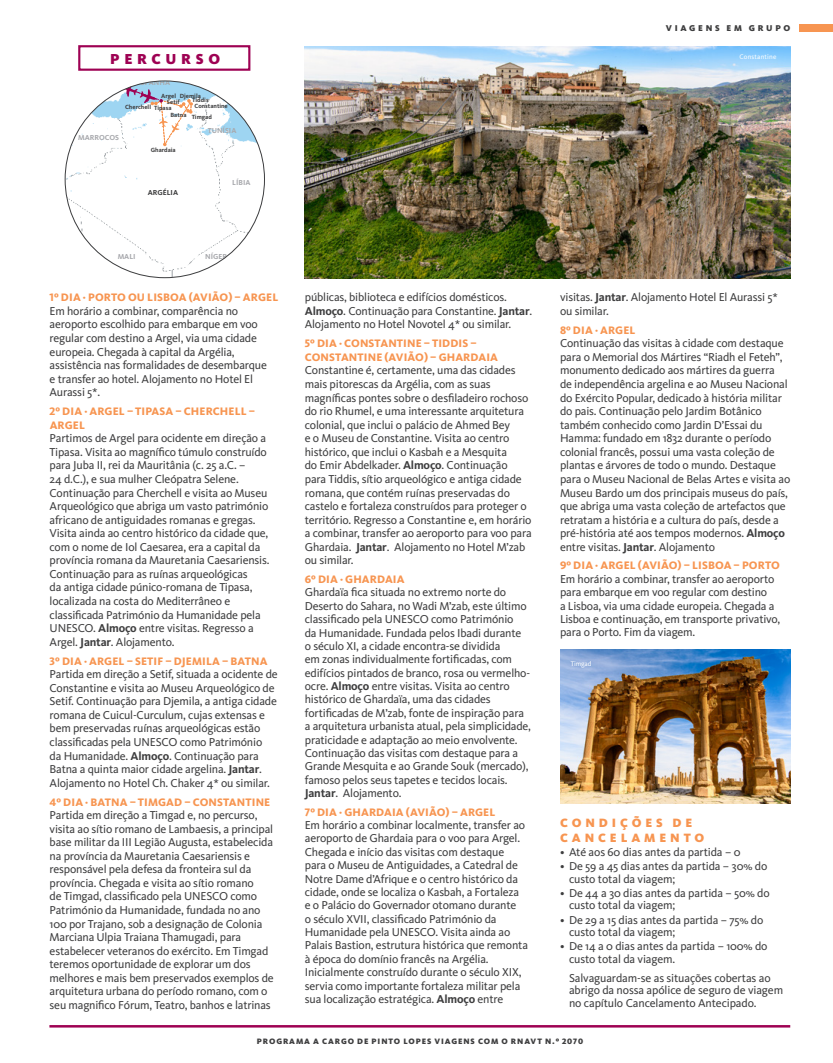
<style>
.page{position:relative;width:833px;height:1063px;background:#fff}
.page>*{position:absolute;margin:0;border:0;box-sizing:border-box;transform-origin:0 0}
.Percurso_Titulo{font:900 15px "Kievit OT";letter-spacing:.31em;color:#9e0153}
.Bullets_Titulo{font:900 12.5px/15px "Kievit OT";letter-spacing:.31em;color:#f79551}
.Programa_Texto{font:11.88px/13.5px "Kievit OT";letter-spacing:-.015em;color:#3e3e3f}
.Programa_Dias{font:800 11.25px/13.5px "Kievit OT";letter-spacing:.01em;color:#f79551}
.t1{font:900 8.75px "Kievit OT";letter-spacing:.31em;color:#3e3e3f}
.t2{font:900 8.12px "Kievit OT";letter-spacing:.11em;color:#3e3e3f}
.t3{font:700 7.5px "Kievit OT";color:#a8a9ad}
.t4{font:700 7.5px "Kievit OT";color:#3e3e3f}
.Legenda{font:6.88px "Kievit OT";letter-spacing:.025em;color:#fff}
.Programa_Texto-2{font:6.88px "Kievit OT";letter-spacing:-.015em;color:#fff}
.t5{font:700 6.25px/10.1px "Kievit OT";color:#3e3e3f}
.s1{font-weight:700}
</style>
<div class="page">
<div style="left:800px;top:25px;width:33px;height:7px;background:#f79551"></div>
<hr style="left:49px;top:1025px;width:741px;height:3px;background:#9e0153">
<div style="left:78px;top:45px;width:172px;height:26px;background:#fff;border:2px solid #9e0153"></div>
<img style="left:65px;top:84px;width:199px;height:194px">
<svg style="left:65px;top:81px;width:128px;height:65px"></svg>
<img style="left:305px;top:46px;width:485px;height:233px">
<img style="left:560px;top:649px;width:230px;height:154px">
<p class="Percurso_Titulo" style="left:110px;top:50px;width:111px">PERCURSO</p>
<p class="t3" style="left:137px;top:78px;width:35px">ESPANHA</p>
<p class="t5" style="left:194px;top:91px;width:35px;text-indent:-15px">Djemila<br>Constantine</p>
<p class="t5" style="left:161px;top:91px;width:16px">Argel</p>
<p class="t5" style="left:167px;top:96px;width:15px">Setif</p>
<p class="t5" style="left:192px;top:95px;width:18px">Tiddis</p>
<p class="t5" style="left:170px;top:109px;width:17px">Batna</p>
<p class="t5" style="left:125px;top:102px;width:27px">Cherchell</p>
<p class="t5" style="left:154px;top:103px;width:19px">Tipasa</p>
<p class="t5" style="left:192px;top:112px;width:22px">Timgad</p>
<p class="t3" style="left:78px;top:133px;width:42px">MARROCOS</p>
<p class="t5" style="left:151px;top:145px;width:26px">Ghardaia</p>
<p class="t4" style="left:148px;top:188px;width:32px">ARGÉLIA</p>
<p class="t3" style="left:118px;top:252px;width:20px">MALI</p>
<p class="t3" style="left:208px;top:126px;width:30px">TUNÍSIA</p>
<p class="t3" style="left:232px;top:178px;width:20px">LÍBIA</p>
<p class="t3" style="left:205px;top:252px;width:23px">NÍGER</p>
<p class="Programa_Dias" style="left:50px;top:291px;width:230px">1º DIA · PORTO OU LISBOA (AVIÃO) – ARGEL</p>
<p class="Programa_Texto" style="left:50px;top:304px;width:219px">Em horário a combinar, comparência no aeroporto escolhido para embarque em voo regular com destino a Argel, via uma cidade europeia. Chegada à capital da Argélia, assistência nas formalidades de desembarque e transfer ao hotel. Alojamento no Hotel El Aurassi 5*.</p>
<p class="Programa_Dias" style="left:50px;top:405px;width:207px">2º DIA · ARGEL – TIPASA – CHERCHELL –<br>ARGEL</p>
<p class="Programa_Texto" style="left:50px;top:431px;width:221px">Partimos de Argel para ocidente em direção a Tipasa. Visita ao magnífico túmulo construído para Juba II, rei da Mauritânia (c. 25 a.C. –<br>24 d.C.), e sua mulher Cleópatra Selene.<br>Continuação para Cherchell e visita ao Museu Arqueológico que abriga um vasto património africano de antiguidades romanas e gregas.<br>Visita ainda ao centro histórico da cidade que, com o nome de Iol Caesarea, era a capital da província romana da Mauretania Caesariensis.<br>Continuação para as ruínas arqueológicas<br>da antiga cidade púnico-romana de Tipasa, localizada na costa do Mediterrâneo e classificada Património da Humanidade pela UNESCO. <span class="s1">Almoço</span> entre visitas. Regresso a Argel. <span class="s1">Jantar</span>. Alojamento.</p>
<p class="Programa_Dias" style="left:50px;top:654px;width:220px">3º DIA · ARGEL – SETIF – DJEMILA – BATNA</p>
<p class="Programa_Texto" style="left:50px;top:667px;width:229px">Partida em direção a Setif, situada a ocidente de Constantine e visita ao Museu Arqueológico de Setif. Continuação para Djemila, a antiga cidade romana de Cuicul-Curculum, cujas extensas e bem preservadas ruínas arqueológicas estão classificadas pela UNESCO como Património<br>da Humanidade. <span class="s1">Almoço</span>. Continuação para Batna a quinta maior cidade argelina. <span class="s1">Jantar</span>.<br>Alojamento no Hotel Ch. Chaker 4* ou similar.</p>
<p class="Programa_Dias" style="left:50px;top:795px;width:222px">4º DIA · BATNA – TIMGAD – CONSTANTINE</p>
<p class="Programa_Texto" style="left:50px;top:808px;width:226px">Partida em direção a Timgad e, no percurso, visita ao sítio romano de Lambaesis, a principal base militar da III Legião Augusta, estabelecida na província da Mauretania Caesariensis e responsável pela defesa da fronteira sul da província. Chegada e visita ao sítio romano<br>de Timgad, classificado pela UNESCO como Património da Humanidade, fundada no ano 100 por Trajano, sob a designação de Colonia Marciana Ulpia Traiana Thamugadi, para estabelecer veteranos do exército. Em Timgad teremos oportunidade de explorar um dos melhores e mais bem preservados exemplos de arquitetura urbana do período romano, com o seu magnifico Fórum, Teatro, banhos e latrinas</p>
<p class="Programa_Texto" style="left:305px;top:291px;width:229px">públicas, biblioteca e edifícios domésticos.<br><span class="s1">Almoço</span>. Continuação para Constantine. <span class="s1">Jantar</span>.<br>Alojamento no Hotel Novotel 4* ou similar.</p>
<p class="Programa_Dias" style="left:305px;top:337px;width:195px">5º DIA · CONSTANTINE – TIDDIS –<br>CONSTANTINE (AVIÃO) – GHARDAIA</p>
<p class="Programa_Texto" style="left:305px;top:364px;width:228px">Constantine é, certamente, uma das cidades mais pitorescas da Argélia, com as suas magníficas pontes sobre o desfiladeiro rochoso do rio Rhumel, e uma interessante arquitetura colonial, que inclui o palácio de Ahmed Bey<br>e o Museu de Constantine. Visita ao centro histórico, que inclui o Kasbah e a Mesquita<br>do Emir Abdelkader. <span class="s1">Almoço</span>. Continuação para Tiddis, sítio arqueológico e antiga cidade romana, que contém ruínas preservadas do castelo e fortaleza construídos para proteger o território. Regresso a Constantine e, em horário a combinar, transfer ao aeroporto para voo para Ghardaia. <span class="s1">Jantar</span>. Alojamento no Hotel M’zab ou similar.</p>
<p class="Programa_Dias" style="left:305px;top:572px;width:101px">6º DIA · GHARDAIA</p>
<p class="Programa_Texto" style="left:305px;top:586px;width:228px">Ghardaïa fica situada no extremo norte do Deserto do Sahara, no Wadi M’zab, este último classificado pela UNESCO como Património<br>da Humanidade. Fundada pelos Ibadi durante<br>o século XI, a cidade encontra-se dividida<br>em zonas individualmente fortificadas, com edifícios pintados de branco, rosa ou vermelho&shy;ocre. <span class="s1">Almoço</span> entre visitas. Visita ao centro histórico de Ghardaïa, uma das cidades fortificadas de M’zab, fonte de inspiração para a arquitetura urbanista atual, pela simplicidade, praticidade e adaptação ao meio envolvente.<br>Continuação das visitas com destaque para a Grande Mesquita e ao Grande Souk (mercado), famoso pelos seus tapetes e tecidos locais.<br><span class="s1">Jantar</span>. Alojamento.</p>
<p class="Programa_Dias" style="left:305px;top:805px;width:192px">7º DIA · GHARDAIA (AVIÃO) – ARGEL</p>
<p class="Programa_Texto" style="left:305px;top:818px;width:225px">Em horário a combinar localmente, transfer ao aeroporto de Ghardaia para o voo para Argel.<br>Chegada e início das visitas com destaque para o Museu de Antiguidades, a Catedral de Notre Dame d’Afrique e o centro histórico da cidade, onde se localiza o Kasbah, a Fortaleza e o Palácio do Governador otomano durante<br>o século XVII, classificado Património da Humanidade pela UNESCO. Visita ainda ao Palais Bastion, estrutura histórica que remonta à época do domínio francês na Argélia.<br>Inicialmente construído durante o século XIX, servia como importante fortaleza militar pela sua localização estratégica. <span class="s1">Almoço</span> entre</p>
<p class="t1" style="left:666px;top:23px;width:126px">VIAGENS EM GRUPO</p>
<p class="Legenda" style="left:739px;top:53px;width:38px">Constantine</p>
<p class="Programa_Texto" style="left:560px;top:291px;width:219px">visitas. <span class="s1">Jantar</span>. Alojamento Hotel El Aurassi 5* ou similar.</p>
<p class="Programa_Dias" style="left:560px;top:323px;width:77px">8º DIA · ARGEL</p>
<p class="Programa_Texto" style="left:560px;top:337px;width:232px">Continuação das visitas à cidade com destaque para o Memorial dos Mártires “Riadh el Feteh”, monumento dedicado aos mártires da guerra<br>de independência argelina e ao Museu Nacional do Exército Popular, dedicado à história militar do pais. Continuação pelo Jardim Botânico também conhecido como Jardin D’Essai du Hamma: fundado em 1832 durante o período colonial francês, possui uma vasta coleção de plantas e árvores de todo o mundo. Destaque para o Museu Nacional de Belas Artes e visita ao Museu Bardo um dos principais museus do país, que abriga uma vasta coleção de artefactos que retratam a história e a cultura do país, desde a pré-história até aos tempos modernos. <span class="s1">Almoço </span>entre visitas. <span class="s1">Jantar</span>. Alojamento</p>
<p class="Programa_Dias" style="left:560px;top:559px;width:221px">9º DIA · ARGEL (AVIÃO) – LISBOA – PORTO</p>
<p class="Programa_Texto" style="left:560px;top:572px;width:222px">Em horário a combinar, transfer ao aeroporto para embarque em voo regular com destino<br>a Lisboa, via uma cidade europeia. Chegada a Lisboa e continuação, em transporte privativo, para o Porto. Fim da viagem.</p>
<p class="Programa_Texto-2" style="left:571px;top:659px;width:22px">Timgad</p>
<p class="Bullets_Titulo" style="left:560px;top:815px;width:146px">CONDIÇÕES DE<br>CANCELAMENTO</p>
<p class="Programa_Texto" style="left:560px;top:845px;width:182px">• Até aos 60 dias antes da partida – 0</p>
<p class="Programa_Texto" style="left:569px;top:860px;width:200px;line-height:12.5px;text-indent:-9px">• De 59 a 45 dias antes da partida – 30% do custo total da viagem;</p>
<p class="Programa_Texto" style="left:569px;top:887px;width:202px;line-height:12.5px;text-indent:-9px">• De 44 a 30 dias antes da partida – 50% do custo total da viagem;</p>
<p class="Programa_Texto" style="left:569px;top:913px;width:196px;line-height:12.5px;text-indent:-9px">• De 29 a 15 dias antes da partida – 75% do custo total da viagem;</p>
<p class="Programa_Texto" style="left:569px;top:940px;width:200px;line-height:12.5px;text-indent:-9px">• De 14 a 0 dias antes da partida – 100% do custo total da viagem.</p>
<p class="Programa_Texto" style="left:569px;top:971px;width:216px;line-height:12.5px">Salvaguardam-se as situações cobertas ao abrigo da nossa apólice de seguro de viagem no capítulo Cancelamento Antecipado.</p>
<p class="t2" style="left:257px;top:1036px;width:328px">PROGRAMA A CARGO DE PINTO LOPES VIAGENS COM O RNAVT N.º 2070</p>
</div>
